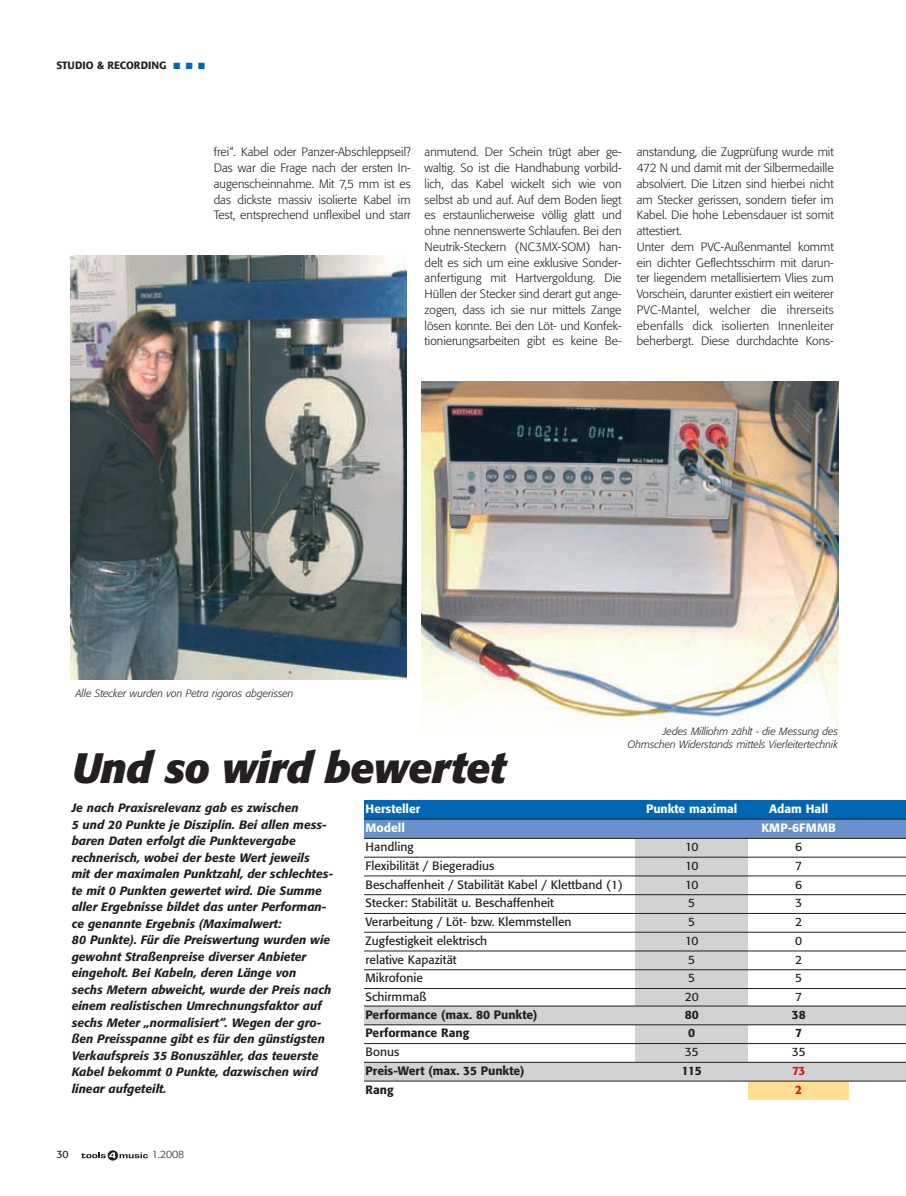
<style>
.page{position:relative;width:906px;height:1196px;background:#fff}
.page>*{position:absolute;margin:0;border:0;box-sizing:border-box;transform-origin:0 0}
.t1{font:italic 700 42px "Formata";letter-spacing:-.02em;color:#231f20}
.t2{font:300 12px/15.8px "Formata";color:#231f20;text-align:justify}
.t3{font:italic 500 12px/16.5px "Formata";color:#231f20}
.t4{font:12px "Formata";color:#231f20}
.t5{font:500 12px "Formata";color:#231f20}
.t6{font:500 12px "Formata";color:#fff}
.t7{font:500 12px "Formata";letter-spacing:.02em;color:#fff}
.t8{font:500 12px "Formata";color:#d7171f}
.t9{font:italic 300 10.5px/12.9px "Formata";color:#231f20;text-align:right}
.t10{font:500 10.5px "Formata";color:#231f20}
.t11{font:300 10.5px "Formata";color:#231f20}
.t12{font:10.5px "Formata";color:#231f20}
.s1{color:#0166b3}
</style>
<div class="page">
<img style="left:70px;top:255px;width:836px;height:906px">
<p class="t10" style="left:56px;top:60px;width:150px">STUDIO &amp; RECORDING <span class="s1">■</span> <span class="s1">■</span> <span class="s1">■</span></p>
<p class="t2" style="left:214px;top:145px;width:198px">frei“. Kabel oder Panzer-Abschleppseil?<br>Das war die Frage nach der ersten In&shy;augenscheinnahme. Mit 7,5 mm ist es das dickste massiv isolierte Kabel im Test, entsprechend unflexibel und starr</p>
<p class="t2" style="left:424px;top:145px;width:198px">anmutend. Der Schein trügt aber ge&shy;waltig. So ist die Handhabung vorbild&shy;lich, das Kabel wickelt sich wie von selbst ab und auf. Auf dem Boden liegt es erstaunlicherweise völlig glatt und ohne nennenswerte Schlaufen. Bei den Neutrik-Steckern (NC3MX-SOM) han&shy;delt es sich um eine exklusive Sonder&shy;anfertigung mit Hartvergoldung. Die Hüllen der Stecker sind derart gut ange&shy;zogen, dass ich sie nur mittels Zange lösen konnte. Bei den Löt- und Konfek&shy;tionierungsarbeiten gibt es keine Be-</p>
<p class="t2" style="left:637px;top:145px;width:198px;text-align:left">anstandung, die Zugprüfung wurde mit 472 N und damit mit der Silbermedaille absolviert. Die Litzen sind hierbei nicht am Stecker gerissen, sondern tiefer im Kabel. Die hohe Lebensdauer ist somit attestiert.<br>Unter dem PVC-Außenmantel kommt ein dichter Geflechtsschirm mit darun&shy;ter liegendem metallisiertem Vlies zum Vorschein, darunter existiert ein weiterer PVC-Mantel, welcher die ihrerseits ebenfalls dick isolierten Innenleiter beherbergt. Diese durchdachte Kons-</p>
<p class="t9" style="left:76px;top:688px;width:219px">Alle Stecker wurden von Petra rigoros abgerissen</p>
<h1 class="t1" style="left:72px;top:749px;width:435px">Und so wird bewertet</h1>
<p class="t9" style="left:628px;top:726px;width:212px">Jedes Milliohm zählt - die Messung des<br>Ohmschen Widerstands mittels Vierleitertechnik</p>
<p class="t3" style="left:72px;top:800px;width:263px">Je nach Praxisrelevanz gab es zwischen<br>5 und 20 Punkte je Disziplin. Bei allen mess&shy;baren Daten erfolgt die Punktevergabe rechnerisch, wobei der beste Wert jeweils<br>mit der maximalen Punktzahl, der schlechtes&shy;te mit 0 Punkten gewertet wird. Die Summe aller Ergebnisse bildet das unter Performan&shy;ce genannte Ergebnis (Maximalwert:<br>80 Punkte). Für die Preiswertung wurden wie gewohnt Straßenpreise diverser Anbieter eingeholt. Bei Kabeln, deren Länge von<br>sechs Metern abweicht, wurde der Preis nach einem realistischen Umrechnungsfaktor auf sechs Meter „normalisiert“. Wegen der gro&shy;ßen Preisspanne gibt es für den günstigsten Verkaufspreis 35 Bonuszähler, das teuerste Kabel bekommt 0 Punkte, dazwischen wird linear aufgeteilt.</p>
<p class="t12" style="left:56px;top:1149px;width:14px">30</p>
<p class="t11" style="left:152px;top:1149px;width:34px">1.2008</p>
<p class="t6" style="left:365px;top:803px;width:56px">Hersteller</p>
<p class="t6" style="left:646px;top:803px;width:93px">Punkte maximal</p>
<p class="t6" style="left:769px;top:803px;width:61px">Adam Hall</p>
<p class="t6" style="left:365px;top:822px;width:41px">Modell</p>
<p class="t7" style="left:761px;top:822px;width:76px">KMP-6FMMB</p>
<p class="t4" style="left:365px;top:841px;width:49px">Handling</p>
<p class="t4" style="left:685px;top:841px;width:15px">10</p>
<p class="t4" style="left:795px;top:841px;width:8px">6</p>
<p class="t4" style="left:365px;top:860px;width:130px">Flexibilität / Biegeradius</p>
<p class="t4" style="left:685px;top:860px;width:15px">10</p>
<p class="t4" style="left:795px;top:860px;width:8px">7</p>
<p class="t4" style="left:365px;top:879px;width:259px">Beschaffenheit / Stabilität Kabel / Klettband (1)</p>
<p class="t4" style="left:685px;top:879px;width:15px">10</p>
<p class="t4" style="left:795px;top:879px;width:8px">6</p>
<p class="t4" style="left:365px;top:897px;width:190px">Stecker: Stabilität u. Beschaffenheit</p>
<p class="t4" style="left:688px;top:897px;width:8px">5</p>
<p class="t4" style="left:795px;top:897px;width:8px">3</p>
<p class="t4" style="left:365px;top:916px;width:207px">Verarbeitung / Löt- bzw. Klemmstellen</p>
<p class="t4" style="left:688px;top:916px;width:8px">5</p>
<p class="t4" style="left:795px;top:916px;width:8px">2</p>
<p class="t4" style="left:365px;top:935px;width:123px">Zugfestigkeit elektrisch</p>
<p class="t4" style="left:685px;top:935px;width:15px">10</p>
<p class="t4" style="left:795px;top:935px;width:8px">0</p>
<p class="t4" style="left:365px;top:954px;width:93px">relative Kapazität</p>
<p class="t4" style="left:688px;top:954px;width:8px">5</p>
<p class="t4" style="left:795px;top:954px;width:8px">2</p>
<p class="t4" style="left:365px;top:972px;width:59px">Mikrofonie</p>
<p class="t4" style="left:688px;top:972px;width:8px">5</p>
<p class="t4" style="left:795px;top:972px;width:8px">5</p>
<p class="t4" style="left:365px;top:991px;width:62px">Schirmmaß</p>
<p class="t4" style="left:685px;top:991px;width:15px">20</p>
<p class="t4" style="left:795px;top:991px;width:8px">7</p>
<p class="t5" style="left:365px;top:1009px;width:173px">Performance (max. 80 Punkte)</p>
<p class="t5" style="left:685px;top:1009px;width:15px">80</p>
<p class="t5" style="left:792px;top:1009px;width:15px">38</p>
<p class="t5" style="left:365px;top:1027px;width:105px">Performance Rang</p>
<p class="t5" style="left:688px;top:1027px;width:8px">0</p>
<p class="t5" style="left:795px;top:1027px;width:8px">7</p>
<p class="t4" style="left:365px;top:1046px;width:35px">Bonus</p>
<p class="t4" style="left:685px;top:1046px;width:15px">35</p>
<p class="t4" style="left:792px;top:1046px;width:15px">35</p>
<p class="t5" style="left:365px;top:1065px;width:160px">Preis-Wert (max. 35 Punkte)</p>
<p class="t5" style="left:682px;top:1065px;width:22px">115</p>
<p class="t8" style="left:792px;top:1065px;width:15px">73</p>
<p class="t5" style="left:365px;top:1084px;width:29px">Rang</p>
<p class="t8" style="left:795px;top:1084px;width:8px">2</p>
</div>
